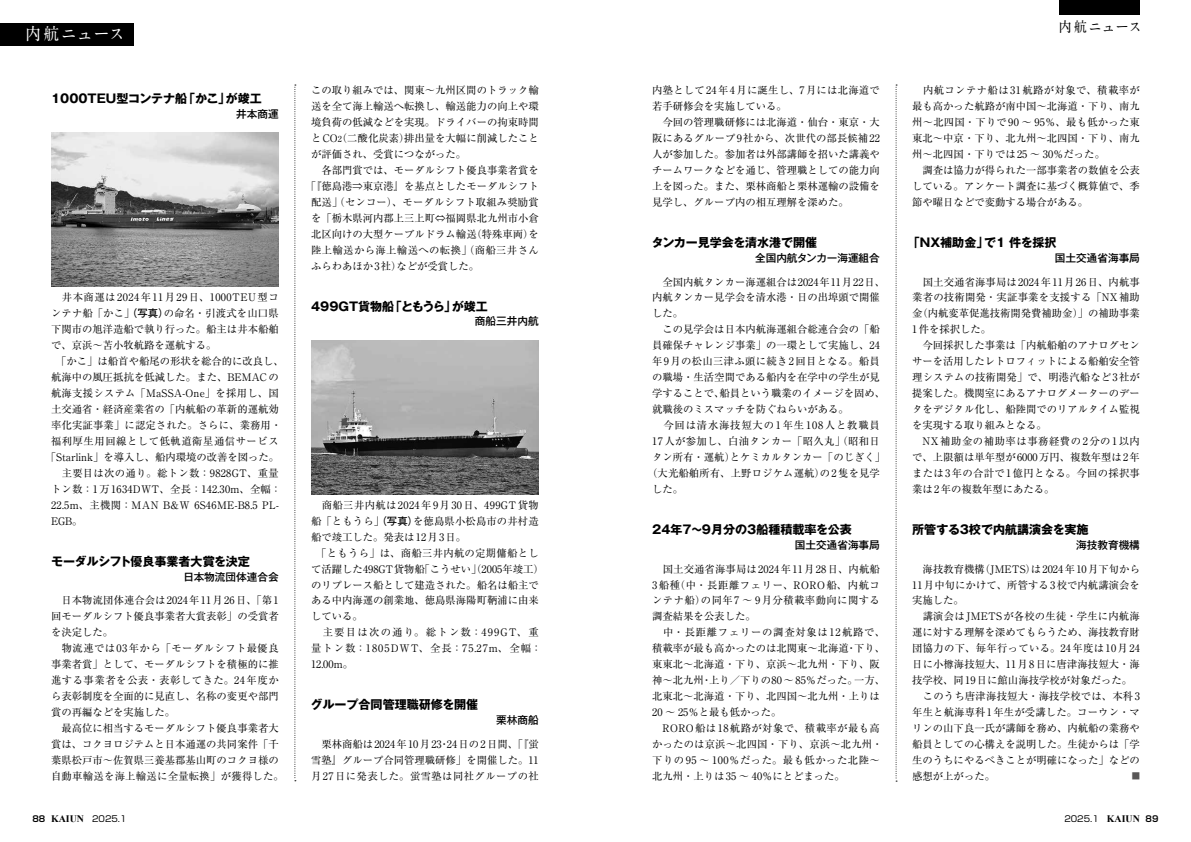
<style>
.page{position:relative;width:1191px;height:842px;background:#fff}
.page>*{position:absolute;margin:0;border:0;box-sizing:border-box;transform-origin:0 0}
.t1{font:700 17px "A1 Mincho Std";letter-spacing:.035em;color:#fff;scale:.9 1}
.t2{font:700 14.2px "A1 Mincho Std";letter-spacing:.035em;color:#000;scale:.9 1}
.t3{font:700 12px "Gothic MB101 Pro";color:#000}
.t4{font:500 10.6px "Gothic MB101 Pr 6 N";color:#000}
.t5{font:10.3px/15.9px "Ryumin Pr 6 N";color:#000}
.t6{font:10.3px "Ryumin Pr 6 N";letter-spacing:.025em;color:#000}
.t7{font:10.3px "Ryumin Pr 6 N";letter-spacing:.04em;color:#000}
.t8{font:10.3px "Ryumin Pr 6 N";letter-spacing:.03em;color:#000}
.t9{font:10.3px "Ryumin Pr 6 N";letter-spacing:.045em;color:#000}
.t10{font:10.3px "Ryumin Pr 6 N";letter-spacing:.035em;color:#000}
.t11{font:10.3px "Ryumin Pr 6 N";letter-spacing:.08em;color:#000}
.t12{font:10.3px "Ryumin Pr 6 N";letter-spacing:.05em;color:#000}
.t13{font:8.5px "Shin Go Pr 6 N";color:#000}
.t14{font:8.3px "Ryumin Pr 6 N";color:#000}
.t15{font:8.3px "Ryumin Pr 6 N";color:#595757}
.s1{font-family:"Futo Go B101 Pr 6 N";font-weight:700}
.s2{font-family:"Shin Go Pr 6 N De";font-weight:700}
.s3{font-family:"Times New Roman";font-weight:700;font-size:9.9px}
</style>
<div class="page">
<svg style="left:294px;top:85px;width:2px;height:696px"></svg>
<svg style="left:895px;top:85px;width:2px;height:697px"></svg>
<div style="left:0;top:23px;width:133px;height:22px;background:#000"></div>
<div style="left:1059px;top:0;width:81px;height:14px;background:#000"></div>
<img style="left:51px;top:133px;width:228px;height:154px">
<img style="left:311px;top:340px;width:228px;height:154px">
<h1 class="t1" style="left:26px;top:20px;width:112px">内航ニュース</h1>
<h2 class="t2" style="left:1059px;top:15px;width:94px">内航ニュース</h2>
<p class="t3" style="left:51px;top:89px;width:212px">1000TEU型コンテナ船「かこ」が竣工</p>
<p class="t4" style="left:236px;top:105px;width:44px">井本商運</p>
<p class="t9" style="left:51px;top:289px;width:229px">　井本商運は2024年11月29日、1000TEU型コ</p>
<p class="t5" style="left:51px;top:305px;width:229px">ンテナ船「かこ」<span class="s1">（写真）</span>の命名・引渡式を山口県</p>
<p class="t5" style="left:51px;top:321px;width:229px">下関市の旭洋造船で執り行った。船主は井本船舶</p>
<p class="t5" style="left:51px;top:337px;width:167px">で、京浜～苫小牧航路を運航する。</p>
<p class="t5" style="left:51px;top:353px;width:234px">　「かこ」は船首や船尾の形状を総合的に改良し、</p>
<p class="t5" style="left:51px;top:369px;width:229px">航海中の風圧抵抗を低減した。また、BEMACの</p>
<p class="t6" style="left:51px;top:385px;width:229px">航海支援システム「MaSSA-One」を採用し、国</p>
<p class="t5" style="left:51px;top:401px;width:229px">土交通省・経済産業省の「内航船の革新的運航効</p>
<p class="t5" style="left:51px;top:417px;width:232px">率化実証事業」に認定された。さらに、業務用・</p>
<p class="t12" style="left:51px;top:433px;width:229px">福利厚生用回線として低軌道衛星通信サービス</p>
<p class="t5" style="left:46px;top:449px;width:235px">「Starlink」を導入し、船内環境の改善を図った。</p>
<p class="t8" style="left:51px;top:465px;width:229px">　主要目は次の通り。総トン数：9828GT、重量</p>
<p class="t6" style="left:51px;top:481px;width:232px">トン数：1万1634DWT、全長：142.30m、全幅：</p>
<p class="t7" style="left:51px;top:497px;width:229px">22.5m、主機関：MAN B&amp;W 6S46ME-B8.5 PL-</p>
<p class="t5" style="left:51px;top:512px;width:33px">EGB。</p>
<p class="t3" style="left:51px;top:551px;width:200px">モーダルシフト優良事業者大賞を決定</p>
<p class="t4" style="left:183px;top:568px;width:97px">日本物流団体連合会</p>
<p class="t5" style="left:51px;top:592px;width:234px">　日本物流団体連合会は2024年11月26日、「第1回モーダルシフト優良事業者大賞表彰」の受賞者を決定した。<br>　物流連では03年から「モーダルシフト最優良事業者賞」として、モーダルシフトを積極的に推進する事業者を公表・表彰してきた。24年度から表彰制度を全面的に見直し、名称の変更や部門賞の再編などを実施した。<br>　最高位に相当するモーダルシフト優良事業者大賞は、コクヨロジテムと日本通運の共同案件「千葉県松戸市～佐賀県三養基郡基山町のコクヨ様の自動車輸送を海上輸送に全量転換」が獲得した。</p>
<p class="t5" style="left:311px;top:82px;width:229px;text-align:justify">この取り組みでは、関東～九州区間のトラック輸送を全て海上輸送へ転換し、輸送能力の向上や環境負荷の低減などを実現。ドライバーの拘束時間とCO（二酸化炭素）排出量を大幅に削減したこと</p>
<p class="t14" style="left:338px;top:132px;width:6px">2</p>
<p class="t5" style="left:311px;top:146px;width:157px">が評価され、受賞につながった。</p>
<p class="t5" style="left:311px;top:162px;width:229px">　各部門賞では、モーダルシフト優良事業者賞を</p>
<p class="t5" style="left:306px;top:177px;width:234px">「『徳島港⇒東京港』を基点としたモーダルシフト</p>
<p class="t5" style="left:311px;top:193px;width:229px">配送」（センコー）、モーダルシフト取組み奨励賞</p>
<p class="t5" style="left:311px;top:209px;width:229px">を「栃木県河内郡上三上町⇔福岡県北九州市小倉</p>
<p class="t5" style="left:311px;top:225px;width:229px">北区向けの大型ケーブルドラム輸送（特殊車両）を</p>
<p class="t7" style="left:311px;top:242px;width:229px">陸上輸送から海上輸送への転換」（商船三井さん</p>
<p class="t5" style="left:311px;top:257px;width:170px">ふらわあほか3社）などが受賞した。</p>
<p class="t3" style="left:311px;top:296px;width:178px">499GT貨物船「ともうら」が竣工</p>
<p class="t4" style="left:475px;top:313px;width:65px">商船三井内航</p>
<p class="t5" style="left:311px;top:496px;width:234px">　商船三井内航は2024年9月30日、499GT貨物船「ともうら」<span class="s1">（写真）</span>を徳島県小松島市の井村造船で竣工した。発表は12月3日。<br>　「ともうら」は、商船三井内航の定期傭船として活躍した498GT貨物船「こうせい」（2005年竣工）のリプレース船として建造された。船名は船主である中内海運の創業地、徳島県海陽町鞆浦に由来している。<br>　主要目は次の通り。総トン数：499GT、重量トン数：1805DWT、全長：75.27m、全幅：<br>12.00m。</p>
<p class="t3" style="left:310px;top:695px;width:169px">グループ合同管理職研修を開催</p>
<p class="t4" style="left:496px;top:711px;width:44px">栗林商船</p>
<p class="t5" style="left:311px;top:736px;width:229px;text-align:justify">　栗林商船は2024年10月23・24日の2日間、「『蛍雪塾』グループ合同管理職研修」を開催した。11月27日に発表した。蛍雪塾は同社グループの社</p>
<p class="t5" style="left:652px;top:82px;width:229px">内塾として24年4月に誕生し、7月には北海道で若手研修会を実施している。<br>　今回の管理職研修には北海道・仙台・東京・大阪にあるグループ9社から、次世代の部長候補22人が参加した。参加者は外部講師を招いた講義やチームワークなどを通じ、管理職としての能力向上を図った。また、栗林商船と栗林運輸の設備を見学し、グループ内の相互理解を深めた。</p>
<p class="t3" style="left:651px;top:232px;width:167px">タンカー見学会を清水港で開催</p>
<p class="t4" style="left:755px;top:249px;width:126px">全国内航タンカー海運組合</p>
<p class="t5" style="left:652px;top:273px;width:234px">　全国内航タンカー海運組合は2024年11月22日、</p>
<p class="t5" style="left:652px;top:289px;width:229px">内航タンカー見学会を清水港・日の出埠頭で開催</p>
<p class="t5" style="left:652px;top:305px;width:33px">した。</p>
<p class="t5" style="left:652px;top:321px;width:229px">　この見学会は日本内航海運組合総連合会の「船</p>
<p class="t5" style="left:652px;top:337px;width:229px">員確保チャレンジ事業」の一環として実施し、24</p>
<p class="t8" style="left:652px;top:353px;width:229px">年9月の松山三津ふ頭に続き2回目となる。船員</p>
<p class="t5" style="left:652px;top:369px;width:229px">の職場・生活空間である船内を在学中の学生が見</p>
<p class="t5" style="left:652px;top:385px;width:234px">学することで、船員という職業のイメージを固め、</p>
<p class="t5" style="left:652px;top:401px;width:198px">就職後のミスマッチを防ぐねらいがある。</p>
<p class="t11" style="left:652px;top:417px;width:229px">　今回は清水海技短大の1年生108人と教職員</p>
<p class="t10" style="left:652px;top:433px;width:229px">17人が参加し、白油タンカー「昭久丸」（昭和日</p>
<p class="t5" style="left:652px;top:449px;width:234px">タン所有・運航）とケミカルタンカー「のじぎく」</p>
<p class="t5" style="left:647px;top:464px;width:234px">（大光船舶所有、上野ロジケム運航）の2隻を見学</p>
<p class="t5" style="left:652px;top:480px;width:33px">した。</p>
<p class="t3" style="left:652px;top:519px;width:201px">24年7～9月分の3船種積載率を公表</p>
<p class="t4" style="left:795px;top:536px;width:87px">国土交通省海事局</p>
<p class="t5" style="left:652px;top:560px;width:234px">　国土交通省海事局は2024年11月28日、内航船<br>3船種（中・長距離フェリー、RORO船、内航コンテナ船）の同年7 ～ 9月分積載率動向に関する調査結果を公表した。<br>　中・長距離フェリーの調査対象は12航路で、積載率が最も高かったのは北関東～北海道・下り、東東北～北海道・下り、京浜～北九州・下り、阪神～北九州・上り／下りの80 ～ 85％だった。一方、北東北～北海道・下り、北四国～北九州・上りは<br>20 ～ 25％と最も低かった。<br>　RORO船は18航路が対象で、積載率が最も高かったのは京浜～北四国・下り、京浜～北九州・下りの95 ～ 100％だった。最も低かった北陸～北九州・上りは35 ～ 40％にとどまった。</p>
<p class="t5" style="left:912px;top:82px;width:229px">　内航コンテナ船は31航路が対象で、積載率が最も高かった航路が南中国～北海道・下り、南九州～北四国・下りで90 ～ 95％、最も低かった東東北～中京・下り、北九州～北四国・下り、南九州〜北四国・下りでは25 ～ 30％だった。<br>　調査は協力が得られた一部事業者の数値を公表している。アンケート調査に基づく概算値で、季節や曜日などで変動する場合がある。</p>
<p class="t3" style="left:908px;top:232px;width:150px">「NX補助金」で1 件を採択</p>
<p class="t4" style="left:1054px;top:249px;width:87px">国土交通省海事局</p>
<p class="t5" style="left:912px;top:273px;width:229px">　国土交通省海事局は2024年11月26日、内航事業者の技術開発・実証事業を支援する「NX補助金（内航変革促進技術開発費補助金）」の補助事業<br>1件を採択した。<br>　今回採択した事業は「内航船舶のアナログセンサーを活用したレトロフィットによる船舶安全管理システムの技術開発」で、明港汽船など3社が提案した。機関室にあるアナログメーターのデータをデジタル化し、船陸間でのリアルタイム監視を実現する取り組みとなる。<br>　NX補助金の補助率は事務経費の2分の1以内で、上限額は単年型が6000万円、複数年型は2年または3年の合計で1億円となる。今回の採択事業は2年の複数年型にあたる。</p>
<p class="t3" style="left:912px;top:519px;width:178px">所管する3校で内航講演会を実施</p>
<p class="t4" style="left:1076px;top:536px;width:65px">海技教育機構</p>
<p class="t5" style="left:912px;top:560px;width:229px">　海技教育機構（JMETS）は2024年10月下旬から<br>11月中旬にかけて、所管する3校で内航講演会を実施した。<br>　講演会はJMETSが各校の生徒・学生に内航海運に対する理解を深めてもらうため、海技教育財団協力の下、毎年行っている。24年度は10月24日に小樽海技短大、11月8日に唐津海技短大・海技学校、同19日に館山海技学校が対象だった。　このうち唐津海技短大・海技学校では、本科3年生と航海専科1年生が受講した。コーウン・マリンの山下良一氏が講師を務め、内航船の業務や船員としての心構えを説明した。生徒からは「学生のうちにやるべきことが明確になった」などの感想が上がった。</p>
<p class="t15" style="left:1131px;top:769px;width:10px">■</p>
<p class="t13" style="left:32px;top:812px;width:96px"><span class="s2">88</span> <span class="s3">KAIUN</span> 2025.1</p>
<p class="t13" style="left:1064px;top:812px;width:96px">2025.1 <span class="s3">KAIUN</span> <span class="s2">89</span></p>
</div>
